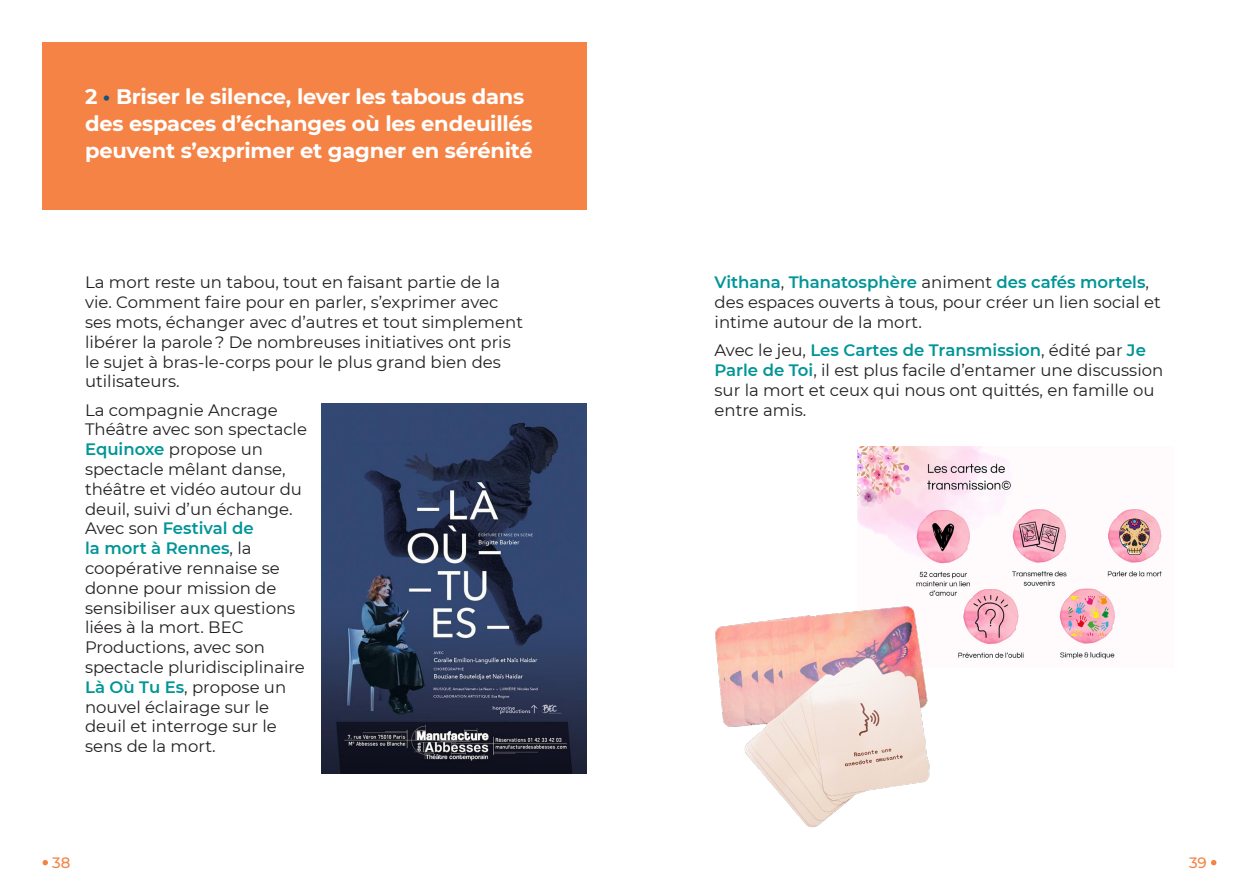
<style>
.page{position:relative;width:1259px;height:893px;background:#fff}
.page>*{position:absolute;margin:0;border:0;box-sizing:border-box;transform-origin:0 0}
.t1{font:700 21px/27px "Montserrat";letter-spacing:-.01em;color:#fff}
.t2{font:16.5px/19.8px "Montserrat";color:#231f20}
.t3{font:500 15px "Montserrat";color:#f58345}
.s1{color:#0d557f}
.s2{font-weight:600;color:#009597}
</style>
<div class="page">
<svg style="left:1211px;top:860px;width:5px;height:5px"></svg>
<svg style="left:43px;top:860px;width:5px;height:5px"></svg>
<div style="left:43px;top:43px;width:544px;height:167px;background:#f58345"></div>
<img style="left:321px;top:404px;width:266px;height:370px">
<img style="left:858px;top:446px;width:304px;height:213px">
<img style="left:715px;top:602px;width:222px;height:226px">
<p class="t1" style="left:85px;top:82px;width:449px">2 <span class="s1">•</span> Briser le silence, lever les tabous dans des espaces d’échanges où les endeuillés peuvent s’exprimer et gagner en sérénité</p>
<p class="t2" style="left:85px;top:272px;width:439px">La mort reste un tabou, tout en faisant partie de la vie. Comment faire pour en parler, s’exprimer avec ses mots, échanger avec d’autres et tout simplement libérer la parole ? De nombreuses initiatives ont pris le sujet à bras-le-corps pour le plus grand bien des utilisateurs.</p>
<p class="t2" style="left:85px;top:399px;width:223px">La compagnie Ancrage<br>Théâtre avec son spectacle<br><span class="s2">Equinoxe</span> propose un spectacle mêlant danse, théâtre et vidéo autour du deuil, suivi d’un échange.<br>Avec son <span class="s2">Festival de<br>la mort à Rennes</span>, la coopérative rennaise se donne pour mission de sensibiliser aux questions liées à la mort. BEC<br>Productions, avec son spectacle pluridisciplinaire<br><span class="s2">Là Où Tu Es</span>, propose un nouvel éclairage sur le deuil et interroge sur le sens de la mort.</p>
<p class="t2" style="left:714px;top:272px;width:448px"><span class="s2">Vithana</span>, <span class="s2">Thanatosphère</span> animent <span class="s2">des cafés mortels</span>, des espaces ouverts à tous, pour créer un lien social et intime autour de la mort.</p>
<p class="t2" style="left:714px;top:340px;width:450px">Avec le jeu, <span class="s2">Les Cartes de Transmission</span>, édité par <span class="s2">Je Parle de Toi</span>, il est plus facile d’entamer une discussion sur la mort et ceux qui nous ont quittés, en famille ou entre amis.</p>
<p class="t3" style="left:52px;top:852px;width:20px">38</p>
<p class="t3" style="left:1189px;top:852px;width:19px">39</p>
</div>
